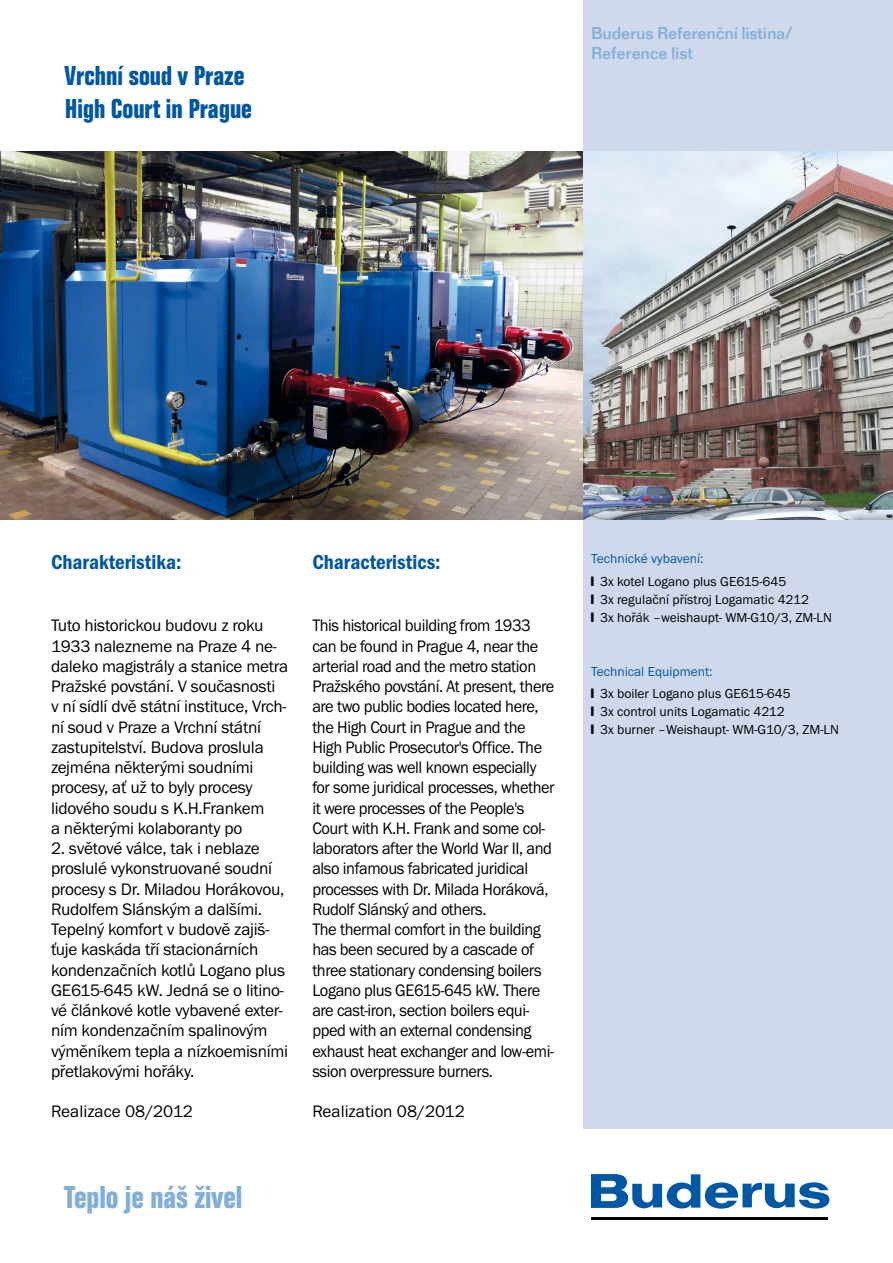
<style>
.page{position:relative;width:893px;height:1263px;background:#fff}
.page>*{position:absolute;margin:0;border:0;box-sizing:border-box;transform-origin:0 0}
.t1{font:33px "Folio TCE Bol Con";color:#81afda}
.t2{font:28.5px/33px "Folio TCE Bol Con";color:#0057a3}
.t3{font:600 condensed 21px "Franklin Got Itc TCE";color:#0057a3}
.t4{font:500 18px/19.5px "Folio TCE";letter-spacing:-.015em;color:#81afda}
.t5{font:17.25px/20.2px "Franklin Got Itc TCE";letter-spacing:-.025em;color:#000;scale:.95 1}
.t6{font:17.25px/20.2px "Franklin Got Itc TCE";letter-spacing:-.025em;color:#000}
.t7{font:17.25px "Franklin Got Itc TCE";color:#000}
.t8{font:13.5px/18px "Franklin Got Itc TCE";color:#000}
.t9{font:13.5px "Franklin Got Itc TCE";color:#0057a3}
</style>
<div class="page">
<div style="left:584px;top:0;width:309px;height:1128px;background:#cfd9eb"></div>
<hr style="left:591px;top:1217px;width:237px;height:3px;background:#000">
<svg style="left:591px;top:1174px;width:238px;height:34px"></svg>
<img style="left:0;top:152px;width:893px;height:368px">
<h2 class="t2" style="left:65px;top:59px;width:189px">Vrchní soud v Praze<br>High Court in Prague</h2>
<p class="t4" style="left:591px;top:24px;width:203px">Buderus Referenční listina/<br>Reference list</p>
<p class="t3" style="left:51px;top:550px;width:132px">Charakteristika:</p>
<p class="t6" style="left:51px;top:616px;width:239px">Tuto historickou budovu z roku<br>1933 nalezneme na Praze 4 ne&shy;daleko magistrály a stanice metra<br>Pražské povstání. V současnosti<br>v ní sídlí dvě státní instituce, Vrch&shy;ní soud v Praze a Vrchní státní zastupitelství. Budova proslula zejména některými soudními procesy, ať už to byly procesy lidového soudu s K.H.Frankem<br>a některými kolaboranty po</p>
<p class="t6" style="left:51px;top:838px;width:239px">2. světové válce, tak i neblaze proslulé vykonstruované soudní procesy s Dr. Miladou Horákovou,<br>Rudolfem Slánským a dalšími.<br>Tepelný komfort v budově zajiš&shy;ťuje kaskáda tří stacionárních kondenzačních kotlů Logano plus<br>GE615-645 kW. Jedná se o litino&shy;vé článkové kotle vybavené exter&shy;ním kondenzačním spalinovým výměníkem tepla a nízkoemisními přetlakovými hořáky.</p>
<p class="t7" style="left:51px;top:1102px;width:144px">Realizace 08/2012</p>
<p class="t3" style="left:312px;top:550px;width:130px">Characteristics:</p>
<p class="t5" style="left:312px;top:616px;width:257px">This historical building from 1933 can be found in Prague 4, near the arterial road and the metro station Pražského povstání. At present, there are two public bodies located here, the High Court in Prague and the High Public Prosecutor's Office. The building was well known especially for some juridical processes, whether it were processes of the People's Court with K.H. Frank and some col&shy;laborators after the World War II, and also infamous fabricated juridical processes with Dr. Milada Horáková, Rudolf Slánský and others.<br>The thermal comfort in the building has been secured by a cascade of three stationary condensing boilers Logano plus GE615-645 kW. There are cast-iron, section boilers equi&shy;pped with an external condensing exhaust heat exchanger and low-emi&shy;ssion overpressure burners.</p>
<p class="t7" style="left:312px;top:1102px;width:154px">Realization 08/2012</p>
<h1 class="t1" style="left:65px;top:1179px;width:179px">Teplo je náš živel</h1>
<p class="t9" style="left:591px;top:551px;width:114px">Technické vybavení:</p>
<p class="t8" style="left:600px;top:573px;width:233px">3x kotel Logano plus GE615-645<br>3x regulační přístroj Logamatic 4212<br>3x hořák –weishaupt- WM-G10/3, ZM-LN</p>
<p class="t9" style="left:591px;top:664px;width:123px">Technical Equipment:</p>
<p class="t8" style="left:600px;top:685px;width:240px">3x boiler Logano plus GE615-645<br>3x control units Logamatic 4212<br>3x burner –Weishaupt- WM-G10/3, ZM-LN</p>
</div>
